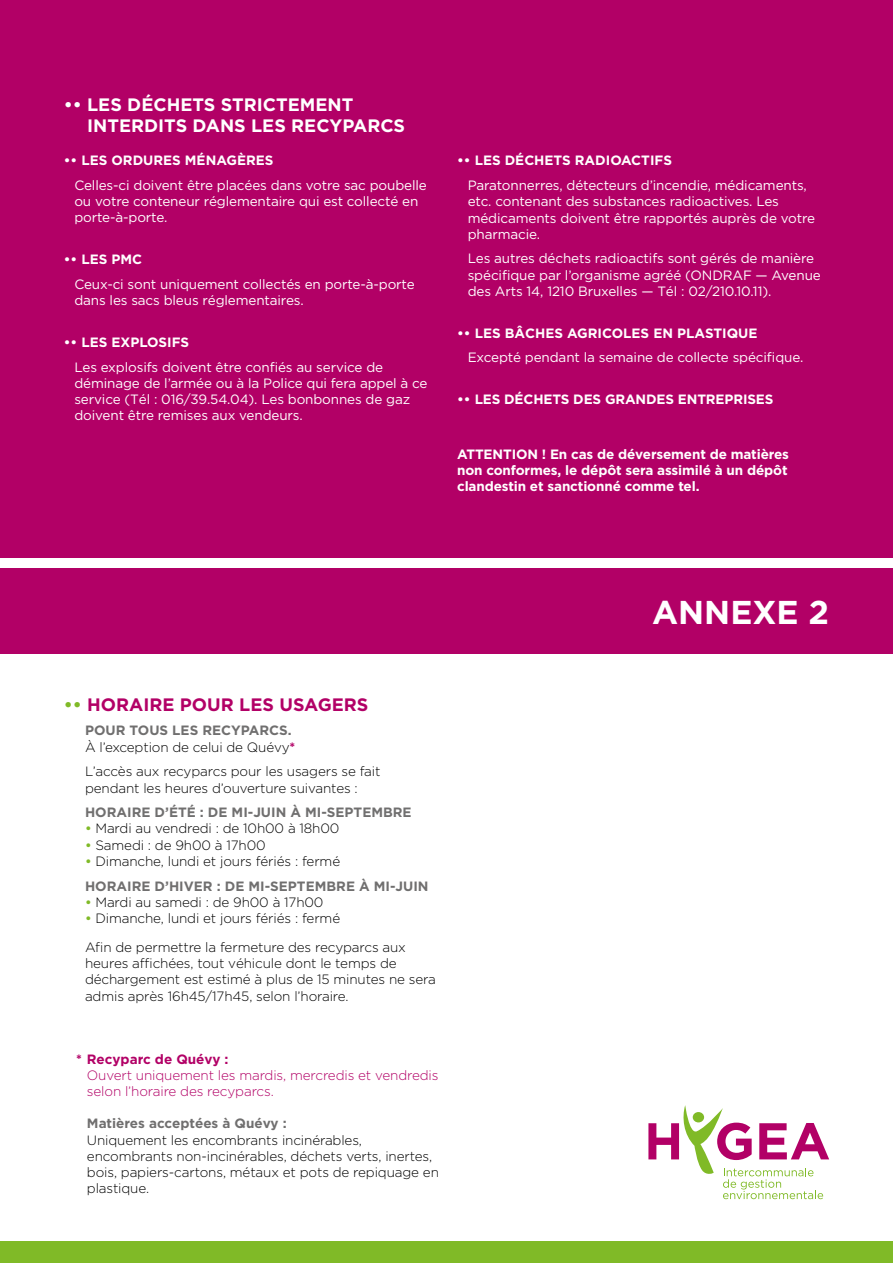
<style>
.page{position:relative;width:893px;height:1263px;background:#fff}
.page>*{position:absolute;margin:0;border:0;box-sizing:border-box;transform-origin:0 0}
.t1{font:700 33px "Gotham";color:#fff}
.t2{font:700 18px/21.6px "Gotham";color:#fff}
.t3{font:700 18px "Gotham";color:#b20066}
.t4{font:13.5px/16.2px "Gotham";letter-spacing:-.01em;color:#fff}
.t5{font:300 13.5px/16.2px "Gotham";letter-spacing:-.01em;color:#000}
.t6{font:700 13.5px/16.2px "Gotham";letter-spacing:-.01em;color:#fff;text-align:justify}
.t7{font:700 13.5px/24.8px "Gotham";color:#706f6f}
.t8{font:300 13.5px/16.2px "Gotham";letter-spacing:-.01em;color:#b20066}
.t9{font:700 13.5px "Gotham";color:#b20066}
.s1{color:#80ba27}
.s2{font-weight:700;color:#706f6f}
.s3{font-weight:700;color:#b20066}
.s4{font-weight:500;color:#80ba27}
.s5{font-weight:300;color:#000}
</style>
<div class="page">
<div style="left:0;top:1242px;width:893px;height:21px;background:#80ba27"></div>
<div style="left:0;top:0;width:893px;height:557px;background:#b20066"></div>
<div style="left:0;top:568px;width:893px;height:85px;background:#b20066"></div>
<svg style="left:648px;top:1105px;width:181px;height:94px"></svg>
<h2 class="t2" style="left:87px;top:93px;width:319px;text-indent:-23px">•• LES DÉCHETS STRICTEMENT<br>INTERDITS DANS LES RECYPARCS</h2>
<p class="t6" style="left:64px;top:152px;width:211px">•• LES ORDURES MÉNAGÈRES</p>
<p class="t4" style="left:74px;top:177px;width:354px">Celles-ci doivent être placées dans votre sac poubelle ou votre conteneur réglementaire qui est collecté en porte-à-porte.</p>
<p class="t6" style="left:64px;top:251px;width:80px">•• LES PMC</p>
<p class="t4" style="left:74px;top:276px;width:342px">Ceux-ci sont uniquement collectés en porte-à-porte dans les sacs bleus réglementaires.</p>
<p class="t6" style="left:64px;top:334px;width:127px">•• LES EXPLOSIFS</p>
<p class="t4" style="left:74px;top:358px;width:355px">Les explosifs doivent être confiés au service de déminage de l’armée ou à la Police qui fera appel à ce service (Tél : 016/39.54.04). Les bonbonnes de gaz doivent être remises aux vendeurs.</p>
<p class="t6" style="left:457px;top:152px;width:216px">•• LES DÉCHETS RADIOACTIFS</p>
<p class="t4" style="left:468px;top:177px;width:349px">Paratonnerres, détecteurs d’incendie, médicaments, etc. contenant des substances radioactives. Les médicaments doivent être rapportés auprès de votre pharmacie.</p>
<p class="t4" style="left:468px;top:250px;width:355px">Les autres déchets radioactifs sont gérés de manière spécifique par l’organisme agréé (ONDRAF — Avenue des Arts 14, 1210 Bruxelles — Tél : 02/210.10.11).</p>
<p class="t6" style="left:457px;top:324px;width:302px">•• LES BÂCHES AGRICOLES EN PLASTIQUE</p>
<p class="t4" style="left:468px;top:349px;width:337px">Excepté pendant la semaine de collecte spécifique.</p>
<p class="t6" style="left:457px;top:391px;width:318px">•• LES DÉCHETS DES GRANDES ENTREPRISES</p>
<p class="t6" style="left:457px;top:445px;width:333px">ATTENTION ! En cas de déversement de matières non conformes, le dépôt sera assimilé à un dépôt clandestin et sanctionné comme tel.</p>
<h2 class="t3" style="left:64px;top:694px;width:306px"><span class="s1">••</span> HORAIRE POUR LES USAGERS</h2>
<p class="t5" style="left:85px;top:722px;width:212px"><span class="s2">POUR TOUS LES RECYPARCS.<br></span>À l’exception de celui de Quévy<span class="s3">*</span></p>
<p class="t5" style="left:85px;top:763px;width:297px">L’accès aux recyparcs pour les usagers se fait pendant les heures d’ouverture suivantes :</p>
<p class="t7" style="left:85px;top:800px;width:328px">HORAIRE D’ÉTÉ : DE MI-JUIN À MI-SEPTEMBRE</p>
<p class="t5" style="left:85px;top:820px;width:256px"><span class="s4">•</span> Mardi au vendredi : de 10h00 à 18h00</p>
<p class="t5" style="left:85px;top:837px;width:182px"><span class="s4">•</span> Samedi : de 9h00 à 17h00</p>
<p class="t7" style="left:85px;top:848px;width:345px"><span class="s4">•</span> <span class="s5">Dimanche, lundi et jours fériés : fermé<br></span>HORAIRE D’HIVER : DE MI-SEPTEMBRE À MI-JUIN</p>
<p class="t5" style="left:85px;top:894px;width:240px"><span class="s4">•</span> Mardi au samedi : de 9h00 à 17h00</p>
<p class="t5" style="left:85px;top:903px;width:322px;line-height:29px"><span class="s4">•</span> Dimanche, lundi et jours fériés : fermé<br>Afin de permettre la fermeture des recyparcs aux</p>
<p class="t5" style="left:85px;top:955px;width:352px">heures affichées, tout véhicule dont le temps de déchargement est estimé à plus de 15 minutes ne sera admis après 16h45/17h45, selon l’horaire.</p>
<p class="t9" style="left:76px;top:1051px;width:154px">* Recyparc de Quévy :</p>
<p class="t8" style="left:87px;top:1067px;width:353px">Ouvert uniquement les mardis, mercredis et vendredis selon l’horaire des recyparcs.</p>
<p class="t7" style="left:87px;top:1111px;width:201px">Matières acceptées à Quévy :</p>
<p class="t5" style="left:87px;top:1131px;width:353px">Uniquement les encombrants incinérables, encombrants non-incinérables, déchets verts, inertes, bois, papiers-cartons, métaux et pots de repiquage en plastique.</p>
<h1 class="t1" style="left:652px;top:593px;width:179px">ANNEXE 2</h1>
</div>
